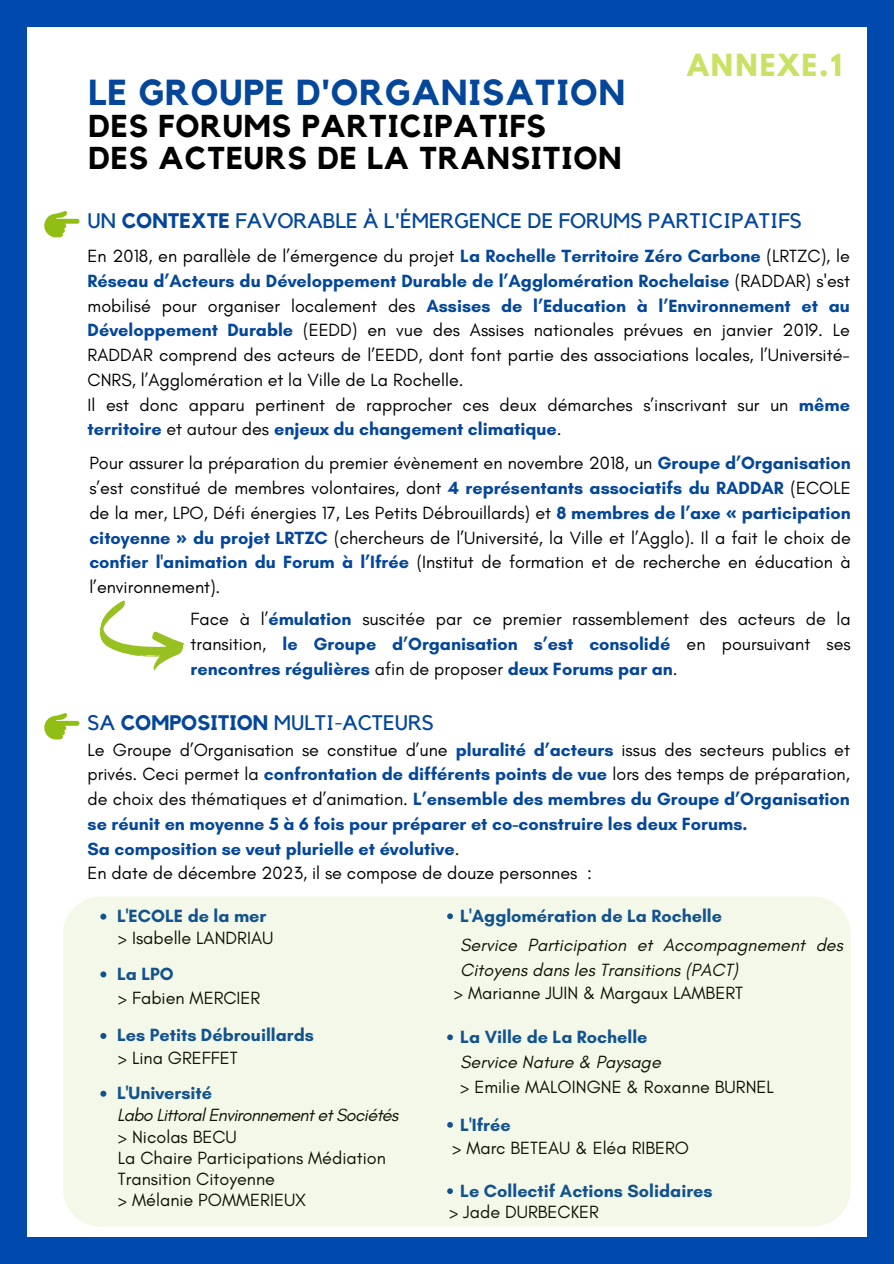
<style>
.page{position:relative;width:894px;height:1264px;background:#fff}
.page>*{position:absolute;margin:0;border:0;box-sizing:border-box;transform-origin:0 0}
.t1{font:700 36px "Kollektif";letter-spacing:.03em;color:#04479a}
.t2{font:700 31.5px/31.5px "Kollektif";letter-spacing:.03em;color:#000}
.t3{font:700 27px "League Spartan";letter-spacing:.08em;color:#c9e265}
.t4{font:21px "Kollektif";color:#04479a}
.t5{font:18px/24.8px "Glacial Indifference";color:#000;text-align:justify}
.t6{font:700 18px/24.8px "Glacial Indifference";color:#04479a;text-align:justify}
.t7{font:italic 18px/25px "Glacial Indifference";color:#000}
.t8{font:italic 18px "Glacial Indifference";letter-spacing:-.035em;color:#000}
.s1{font-weight:700}
.s2{font-weight:700;color:#04479a}
.s3{font-family:"Noto Sans";font-weight:700;color:#04479a}
.s4{font-weight:400;color:#000}
</style>
<div class="page">
<div style="left:0;top:0;width:893px;height:1263px;background:#004aad"></div>
<div style="left:27px;top:27px;width:838px;height:1209px;background:#fff"></div>
<svg style="left:99px;top:600px;width:85px;height:71px"></svg>
<svg style="left:44px;top:211px;width:35px;height:26px"></svg>
<svg style="left:44px;top:713px;width:35px;height:26px"></svg>
<div style="left:63px;top:896px;width:787px;height:330px;background:#f4f8e9;border-radius:38px"></div>
<h1 class="t1" style="left:88px;top:76px;width:538px">LE GROUPE D'ORGANISATION</h1>
<h1 class="t2" style="left:88px;top:112px;width:534px">DES FORUMS PARTICIPATIFS<br>DES ACTEURS DE LA TRANSITION</h1>
<p class="t3" style="left:687px;top:52px;width:156px">ANNEXE.1</p>
<p class="t4" style="left:88px;top:211px;width:715px">UN <span class="s1">CONTEXTE</span> FAVORABLE À L'ÉMERGENCE DE FORUMS PARTICIPATIFS</p>
<h3 class="t5" style="left:88px;top:243px;width:763px">En 2018, en parallèle de l’émergence du projet <span class="s2">La Rochelle Territoire Zéro Carbone</span> (LRTZC), le <span class="s2">Réseau d’Acteurs du Développement Durable de l’Agglomération Rochelaise</span> (RADDAR) s'est mobilisé pour organiser localement des <span class="s2">Assises de l’Education à l’Environnement et au Développement Durable</span> (EEDD) en vue des Assises nationales prévues en janvier 2019. Le RADDAR comprend des acteurs de l’EEDD, dont font partie des associations locales, l’Université-CNRS, l’Agglomération et la Ville de La Rochelle.</h3>
<p class="t5" style="left:88px;top:392px;width:763px">Il est donc apparu pertinent de rapprocher ces deux démarches s’inscrivant sur un <span class="s2">même territoire</span> et autour des <span class="s2">enjeux du changement climatique</span>.</p>
<p class="t5" style="left:89px;top:451px;width:762px">Pour assurer la préparation du premier évènement en novembre 2018, un <span class="s2">Groupe d’Organisation </span>s’est constitué de membres volontaires, dont <span class="s2">4 représentants associatifs du RADDAR</span> (ECOLE de la mer, LPO, Défi énergies 17, Les Petits Débrouillards) et <span class="s2">8 membres de l’axe</span> <span class="s3">«</span> <span class="s2">participation citoyenne</span> <span class="s3">»</span> <span class="s2">du projet LRTZC</span> (chercheurs de l’Université, la Ville et l’Agglo). Il a fait le choix de <span class="s2">confier l'animation du Forum à l’Ifrée</span> (Institut de formation et de recherche en éducation à l’environnement).</p>
<p class="t5" style="left:190px;top:606px;width:661px">Face à l’<span class="s2">émulation</span> suscitée par ce premier rassemblement des acteurs de la transition, <span class="s2">le Groupe d’Organisation s’est consolidé</span> en poursuivant ses <span class="s2">rencontres régulières</span> afin de proposer <span class="s2">deux Forums par an</span>.</p>
<p class="t4" style="left:88px;top:713px;width:348px">SA <span class="s1">COMPOSITION</span> MULTI-ACTEURS</p>
<p class="t6" style="left:88px;top:737px;width:763px"><span class="s4">Le Groupe d’Organisation se constitue d’une</span> pluralité d’acteurs <span class="s4">issus des secteurs publics et privés. Ceci permet la</span> confrontation de différents points de vue <span class="s4">lors des temps de préparation, de choix des thématiques et d’animation.</span> L’ensemble des membres du Groupe d’Organisation se réunit en moyenne 5 à 6 fois pour préparer et co-construire les deux Forums.</p>
<p class="t6" style="left:88px;top:836px;width:373px">Sa composition se veut plurielle et évolutive<span class="s4">.</span></p>
<p class="t5" style="left:88px;top:860px;width:506px">En date de décembre 2023, il se compose de douze personnes :</p>
<p class="t6" style="left:117px;top:903px;width:151px">L'ECOLE de la mer</p>
<p class="t5" style="left:118px;top:925px;width:157px">&gt; Isabelle LANDRIAU</p>
<p class="t6" style="left:117px;top:961px;width:58px">La LPO</p>
<p class="t5" style="left:118px;top:985px;width:144px">&gt; Fabien MERCIER</p>
<p class="t6" style="left:117px;top:1022px;width:198px">Les Petits Débrouillards</p>
<p class="t5" style="left:118px;top:1045px;width:121px">&gt; Lina GREFFET</p>
<p class="t6" style="left:117px;top:1080px;width:97px">L'Université</p>
<p class="t8" style="left:117px;top:1104px;width:283px">Labo Littoral Environnement et Sociétés</p>
<p class="t5" style="left:118px;top:1125px;width:269px;line-height:21px;text-align:left">&gt; Nicolas BECU<br>La Chaire Participations Médiation<br>Transition Citoyenne<br>&gt; Mélanie POMMERIEUX</p>
<p class="t6" style="left:460px;top:903px;width:263px">L'Agglomération de La Rochelle</p>
<p class="t7" style="left:460px;top:932px;width:384px">Service Participation et Accompagnement des<br>Citoyens dans les Transitions (PACT)</p>
<p class="t5" style="left:454px;top:980px;width:290px">&gt; Marianne JUIN &amp; Margaux LAMBERT</p>
<p class="t6" style="left:460px;top:1024px;width:189px">La Ville de La Rochelle</p>
<h3 class="t7" style="left:460px;top:1049px;width:202px">Service Nature &amp; Paysage</h3>
<p class="t5" style="left:460px;top:1074px;width:315px">&gt; Emilie MALOINGNE &amp; Roxanne BURNEL</p>
<p class="t6" style="left:460px;top:1111px;width:52px">L'Ifrée</p>
<p class="t5" style="left:452px;top:1135px;width:238px">&gt; Marc BETEAU &amp; Eléa RIBERO</p>
<h2 class="t6" style="left:460px;top:1178px;width:254px">Le Collectif Actions Solidaires</h2>
<p class="t5" style="left:449px;top:1199px;width:151px">&gt; Jade DURBECKER</p>
</div>
